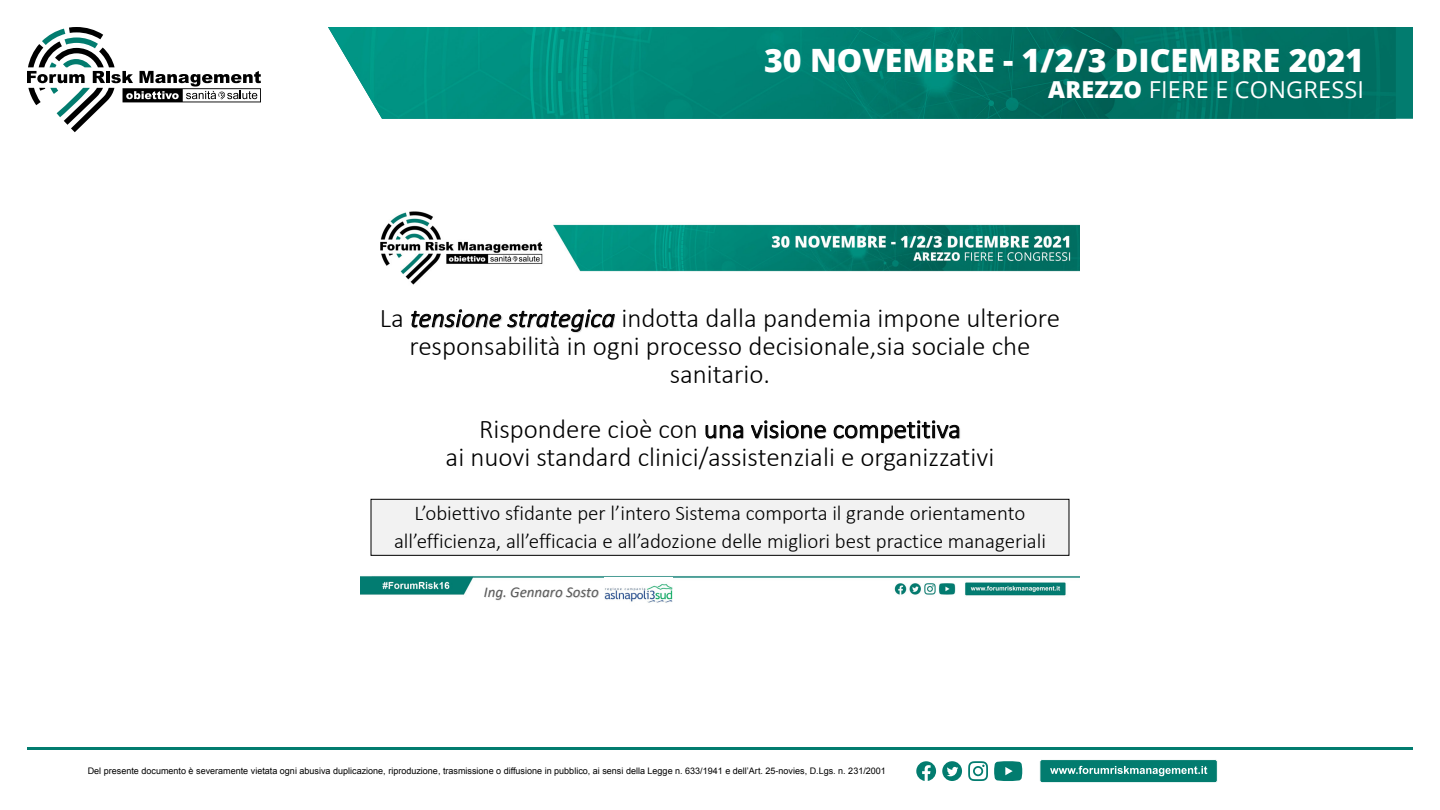
<style>
.page{position:relative;width:1440px;height:810px;background:#fff}
.page>*{position:absolute;margin:0;border:0;box-sizing:border-box;transform-origin:0 0}
.t1{font:800 32.17px "Open Sans";color:#fff}
.t2{font:300 27px/27.8px "Calibri";color:#000;text-align:center}
.t3{font:300 26.47px "Calibri";color:#000}
.t4{font:23.4px "Open Sans";letter-spacing:.01em;color:#fff}
.t5{font:300 21px/27.8px "Calibri";color:#000;text-align:center}
.t6{font:italic 15px "Calibri";color:#595959}
.t7{font:9px "Arial";color:#000}
.s1{font-weight:800}
.s2{font-style:italic;font-size:26.47px}
.s3{font-size:27px}
</style>
<div class="page">
<svg style="left:27px;top:27px;width:234px;height:105px"></svg>
<img style="left:328px;top:27px;width:1068px;height:92px">
<div style="left:1040px;top:760px;width:177px;height:23px;background:#027c6f;border-radius:2px"></div>
<div style="left:1040px;top:759px;width:178px;height:24px;border:1px solid #fff;border-radius:2px"></div>
<svg style="left:1050px;top:766px;width:157px;height:10px"></svg>
<hr style="left:27px;top:747px;width:1386px;height:3px;background:#027c6f">
<svg style="left:968px;top:761px;width:20px;height:20px"></svg>
<svg style="left:994px;top:761px;width:28px;height:20px"></svg>
<svg style="left:916px;top:761px;width:20px;height:20px"></svg>
<svg style="left:942px;top:761px;width:20px;height:20px"></svg>
<img style="left:360px;top:211px;width:720px;height:385px">
<img style="left:393px;top:293px;width:98px;height:59px">
<img style="left:491px;top:293px;width:143px;height:59px">
<img style="left:687px;top:404px;width:47px;height:60px">
<img style="left:734px;top:404px;width:82px;height:60px">
<img style="left:816px;top:404px;width:164px;height:60px">
<div style="left:371px;top:499px;width:698px;height:56px;background:#f2f2f2"></div>
<div style="left:371px;top:499px;width:698px;height:57px;border:1px solid #000"></div>
<img style="left:474px;top:578px;width:130px;height:23px">
<img style="left:604px;top:578px;width:69px;height:25px">
<h1 class="t1" style="left:764px;top:36px;width:602px">30 NOVEMBRE - 1/2/3 DICEMBRE 2021</h1>
<h3 class="t4" style="left:1048px;top:74px;width:317px"><span class="s1">AREZZO</span> FIERE E CONGRESSI</h3>
<h2 class="t2" style="left:380px;top:304px;width:682px">La <span class="s2">tensione strategica</span> indotta dalla pandemia impone ulteriore responsabilità in ogni processo decisionale,sia sociale che sanitario.</h2>
<h3 class="t3" style="left:479px;top:413px;width:483px"><span class="s3">Rispondere cioè con</span> una visione competitiva</h3>
<h2 class="t2" style="left:446px;top:443px;width:550px">ai nuovi standard clinici/assistenziali e organizzativi</h2>
<h3 class="t5" style="left:394px;top:499px;width:654px">L’obiettivo sfidante per l’intero Sistema comporta il grande orientamento all’efficienza, all’efficacia e all’adozione delle migliori best practice manageriali</h3>
<h3 class="t6" style="left:484px;top:581px;width:116px">Ing. Gennaro Sosto</h3>
<p class="t7" style="left:88px;top:765px;width:800px">Del presente documento è severamente vietata ogni abusiva duplicazione, riproduzione, trasmissione o diffusione in pubblico, ai sensi della Legge n. 633/1941 e dell’Art. 25-novies, D.Lgs. n. 231/2001</p>
</div>
